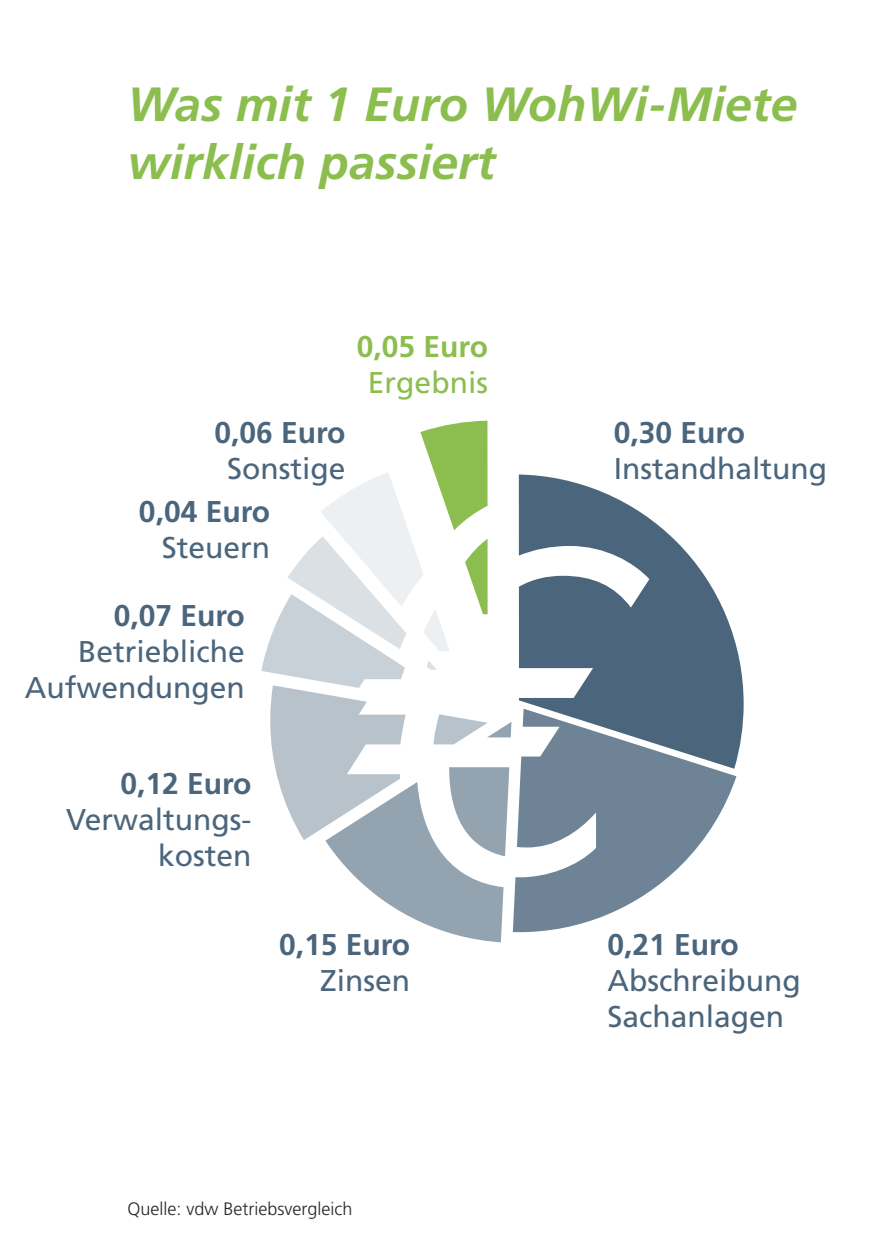
<style>
.page{position:relative;width:893px;height:1259px;background:#fff}
.page>*{position:absolute;margin:0;border:0;box-sizing:border-box;transform-origin:0 0}
.t1{font:italic 700 48px/57.6px "Frutiger";color:#8bbe4f}
.t2{font:30px/36px "Frutiger";color:#4a657c;text-align:right}
.t3{font:700 30px "Frutiger";color:#4a657c}
.t4{font:700 30px "Frutiger";color:#8bbe4f}
.t5{font:30px "Frutiger";color:#8bbe4f}
.t6{font:300 18px "Frutiger";color:#272526}
</style>
<div class="page">
<svg style="left:519px;top:474px;width:225px;height:289px;fill:#4a657c"></svg>
<svg style="left:513px;top:708px;width:223px;height:224px;fill:#6e8496"></svg>
<svg style="left:261px;top:421px;width:250px;height:521px"></svg>
<h1 class="t1" style="left:127px;top:79px;width:671px">Was mit 1 Euro WohWi-Miete wirklich passiert</h1>
<p class="t3" style="left:214px;top:421px;width:133px">0,06 Euro</p>
<p class="t2" style="left:227px;top:453px;width:120px">Sonstige</p>
<p class="t3" style="left:139px;top:499px;width:133px">0,04 Euro</p>
<p class="t2" style="left:162px;top:531px;width:110px">Steuern</p>
<p class="t4" style="left:357px;top:334px;width:133px">0,05 Euro</p>
<p class="t5" style="left:368px;top:370px;width:122px">Ergebnis</p>
<p class="t3" style="left:114px;top:603px;width:133px">0,07 Euro</p>
<p class="t2" style="left:25px;top:636px;width:221px">Betriebliche<br>Aufwendungen</p>
<p class="t3" style="left:120px;top:771px;width:133px">0,12 Euro</p>
<p class="t2" style="left:66px;top:804px;width:187px">Verwaltungs&shy;kosten</p>
<p class="t3" style="left:279px;top:932px;width:133px">0,15 Euro</p>
<p class="t2" style="left:320px;top:964px;width:92px">Zinsen</p>
<p class="t6" style="left:127px;top:1201px;width:226px">Quelle: vdw Betriebsvergleich</p>
<p class="t3" style="left:614px;top:421px;width:133px">0,30 Euro</p>
<p class="t2" style="left:614px;top:453px;width:215px">Instandhaltung</p>
<p class="t3" style="left:607px;top:932px;width:133px">0,21 Euro</p>
<p class="t2" style="left:607px;top:964px;width:195px;text-align:left">Abschreibung<br>Sachanlagen</p>
</div>
